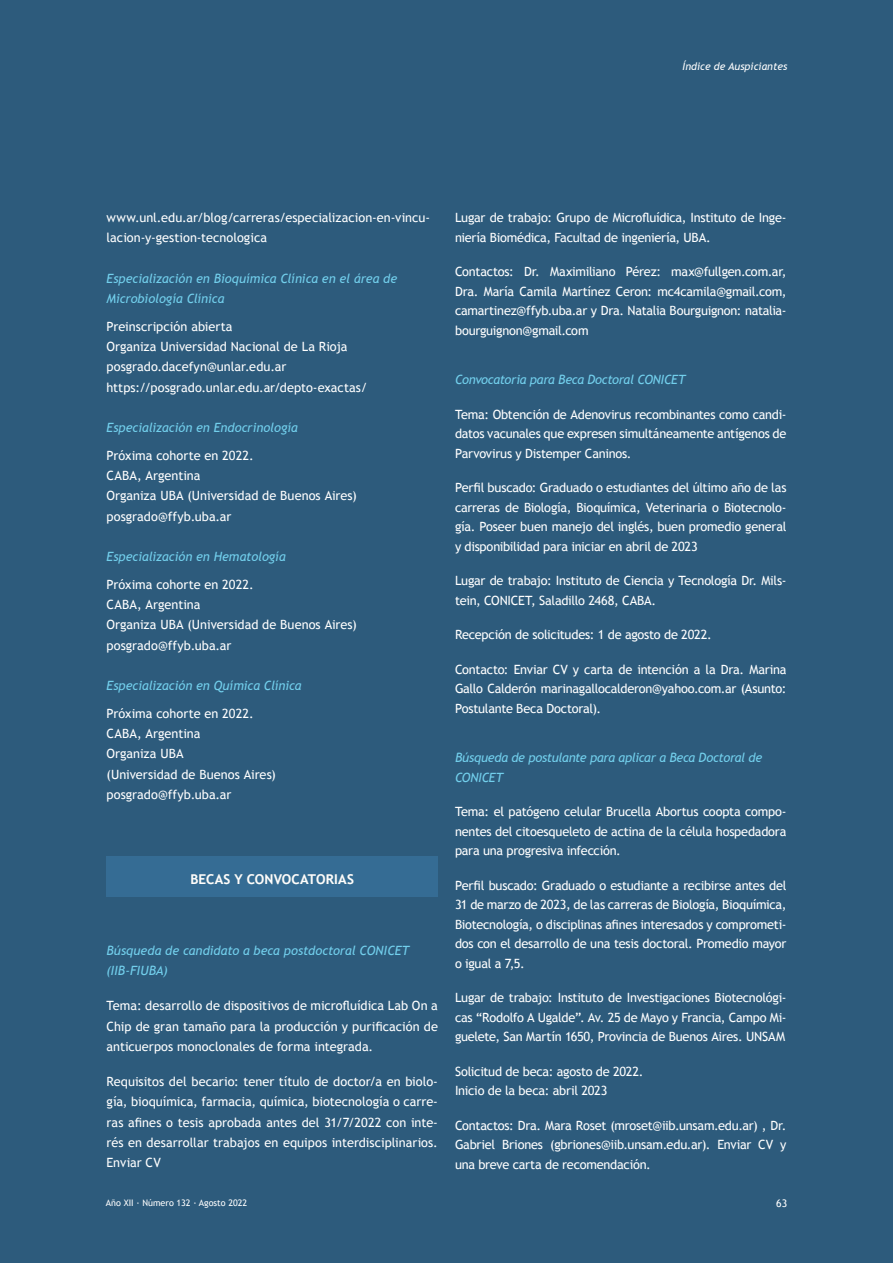
<style>
.page{position:relative;width:893px;height:1263px;background:#2d5b7c}
.page>*{position:absolute;margin:0;border:0;box-sizing:border-box;transform-origin:0 0}
.TITULO_PAISES{font:700 13.5px "Trebuchet MS";letter-spacing:.01em;color:#fff}
.TEXTO_AGENDA{font:12.75px/19.5px "Trebuchet MS";letter-spacing:-.01em;color:#fff;text-align:justify}
.TITULO_AGENDA_-_2{font:italic 12.75px/20.2px "Trebuchet MS";letter-spacing:-.01em;color:#72cfec}
.t1{font:italic 10.5px "Trebuchet MS";color:#fff}
.t2{font:10.5px "Trebuchet MS";color:#fff}
.t3{font:9px "Trebuchet MS";color:#fff}
</style>
<div class="page">
<div style="left:106px;top:856px;width:332px;height:40px;background:#356c94"></div>
<p class="t1" style="left:682px;top:60px;width:106px">Índice de Auspiciantes</p>
<p class="TEXTO_AGENDA" style="left:106px;top:208px;width:325px;line-height:20.2px">www.unl.edu.ar/blog/carreras/especializacion-en-vincu&shy;lacion-y-gestion-tecnologica</p>
<p class="TITULO_AGENDA_-_2" style="left:106px;top:268px;width:292px">Especialización en Bioquímica Clínica en el área de<br>Microbiología Clínica</p>
<p class="TEXTO_AGENDA" style="left:106px;top:317px;width:128px">Preinscripción abierta</p>
<p class="TEXTO_AGENDA" style="left:106px;top:337px;width:243px">Organiza Universidad Nacional de La Rioja</p>
<p class="TEXTO_AGENDA" style="left:106px;top:357px;width:181px">posgrado.dacefyn@unlar.edu.ar</p>
<p class="TEXTO_AGENDA" style="left:106px;top:377px;width:262px">https://posgrado.unlar.edu.ar/depto-exactas/</p>
<p class="TITULO_AGENDA_-_2" style="left:106px;top:417px;width:193px">Especialización en Endocrinología</p>
<p class="TEXTO_AGENDA" style="left:106px;top:446px;width:149px">Próxima cohorte en 2022.</p>
<p class="TEXTO_AGENDA" style="left:106px;top:466px;width:96px">CABA, Argentina</p>
<p class="TEXTO_AGENDA" style="left:106px;top:486px;width:252px">Organiza UBA (Universidad de Buenos Aires)</p>
<p class="TEXTO_AGENDA" style="left:106px;top:506px;width:127px">posgrado@ffyb.uba.ar</p>
<p class="TITULO_AGENDA_-_2" style="left:106px;top:546px;width:181px">Especialización en Hematología</p>
<p class="TEXTO_AGENDA" style="left:106px;top:575px;width:149px">Próxima cohorte en 2022.</p>
<p class="TEXTO_AGENDA" style="left:106px;top:595px;width:96px">CABA, Argentina</p>
<p class="TEXTO_AGENDA" style="left:106px;top:615px;width:252px">Organiza UBA (Universidad de Buenos Aires)</p>
<p class="TEXTO_AGENDA" style="left:106px;top:635px;width:127px">posgrado@ffyb.uba.ar</p>
<p class="TITULO_AGENDA_-_2" style="left:106px;top:675px;width:197px">Especialización en Química Clínica</p>
<p class="TEXTO_AGENDA" style="left:106px;top:704px;width:149px">Próxima cohorte en 2022.</p>
<p class="TEXTO_AGENDA" style="left:106px;top:724px;width:96px">CABA, Argentina</p>
<p class="TEXTO_AGENDA" style="left:106px;top:744px;width:79px">Organiza UBA</p>
<p class="TEXTO_AGENDA" style="left:106px;top:764px;width:171px">(Universidad de Buenos Aires)</p>
<p class="TEXTO_AGENDA" style="left:106px;top:785px;width:127px">posgrado@ffyb.uba.ar</p>
<p class="TITULO_PAISES" style="left:190px;top:871px;width:165px">BECAS Y CONVOCATORIAS</p>
<p class="TITULO_AGENDA_-_2" style="left:106px;top:940px;width:304px">Búsqueda de candidato a beca postdoctoral CONICET (IIB-FIUBA)</p>
<p class="TEXTO_AGENDA" style="left:106px;top:996px;width:333px;line-height:20.2px">Tema: desarrollo de dispositivos de microfluídica Lab On a Chip de gran tamaño para la producción y purificación de anticuerpos monoclonales de forma integrada.</p>
<p class="TEXTO_AGENDA" style="left:106px;top:1072px;width:333px;line-height:20.2px">Requisitos del becario: tener título de doctor/a en biolo&shy;gía, bioquímica, farmacia, química, biotecnología o carre&shy;ras afines o tesis aprobada antes del 31/7/2022 con inte&shy;rés en desarrollar trabajos en equipos interdisciplinarios.<br>Enviar CV</p>
<p class="t3" style="left:106px;top:1198px;width:143px">Año XII · Número 132 · Agosto 2022</p>
<p class="TEXTO_AGENDA" style="left:455px;top:208px;width:333px">Lugar de trabajo: Grupo de Microfluídica, Instituto de Inge&shy;niería Biomédica, Facultad de ingeniería, UBA.</p>
<p class="TEXTO_AGENDA" style="left:455px;top:262px;width:333px">Contactos: Dr. Maximiliano Pérez: max@fullgen.com.ar, Dra. María Camila Martínez Ceron: mc4camila@gmail.com, camartinez@ffyb.uba.ar y Dra. Natalia Bourguignon: natalia&shy;bourguignon@gmail.com</p>
<p class="TITULO_AGENDA_-_2" style="left:455px;top:369px;width:232px">Convocatoria para Beca Doctoral CONICET</p>
<p class="TEXTO_AGENDA" style="left:455px;top:404px;width:333px">Tema: Obtención de Adenovirus recombinantes como candi&shy;datos vacunales que expresen simultáneamente antígenos de Parvovirus y Distemper Caninos.</p>
<p class="TEXTO_AGENDA" style="left:455px;top:478px;width:333px">Perfil buscado: Graduado o estudiantes del último año de las carreras de Biología, Bioquímica, Veterinaria o Biotecnolo&shy;gía. Poseer buen manejo del inglés, buen promedio general y disponibilidad para iniciar en abril de 2023</p>
<p class="TEXTO_AGENDA" style="left:455px;top:571px;width:333px">Lugar de trabajo: Instituto de Ciencia y Tecnología Dr. Mils&shy;tein, CONICET, Saladillo 2468, CABA.</p>
<p class="TEXTO_AGENDA" style="left:455px;top:625px;width:258px">Recepción de solicitudes: 1 de agosto de 2022.</p>
<p class="TEXTO_AGENDA" style="left:455px;top:659px;width:333px">Contacto: Enviar CV y carta de intención a la Dra. Marina Gallo Calderón marinagallocalderon@yahoo.com.ar (Asunto:<br>Postulante Beca Doctoral).</p>
<p class="TITULO_AGENDA_-_2" style="left:455px;top:748px;width:309px;line-height:19.5px">Búsqueda de postulante para aplicar a Beca Doctoral de<br>CONICET</p>
<p class="TEXTO_AGENDA" style="left:455px;top:802px;width:333px">Tema: el patógeno celular Brucella Abortus coopta compo&shy;nentes del citoesqueleto de actina de la célula hospedadora para una progresiva infección.</p>
<p class="TEXTO_AGENDA" style="left:455px;top:875px;width:333px">Perfil buscado: Graduado o estudiante a recibirse antes del 31 de marzo de 2023, de las carreras de Biología, Bioquímica, Biotecnología, o disciplinas afines interesados y comprometi&shy;dos con el desarrollo de una tesis doctoral. Promedio mayor o igual a 7,5.</p>
<p class="TEXTO_AGENDA" style="left:455px;top:988px;width:333px">Lugar de trabajo: Instituto de Investigaciones Biotecnológi&shy;cas “Rodolfo A Ugalde”. Av. 25 de Mayo y Francia, Campo Mi&shy;guelete, San Martín 1650, Provincia de Buenos Aires. UNSAM</p>
<p class="TEXTO_AGENDA" style="left:455px;top:1061px;width:190px">Solicitud de beca: agosto de 2022.</p>
<p class="TEXTO_AGENDA" style="left:455px;top:1081px;width:154px">Inicio de la beca: abril 2023</p>
<p class="TEXTO_AGENDA" style="left:455px;top:1115px;width:333px">Contactos: Dra. Mara Roset (mroset@iib.unsam.edu.ar) , Dr.<br>Gabriel Briones (gbriones@iib.unsam.edu.ar). Enviar CV y una breve carta de recomendación.</p>
<p class="t2" style="left:776px;top:1197px;width:13px">63</p>
</div>
